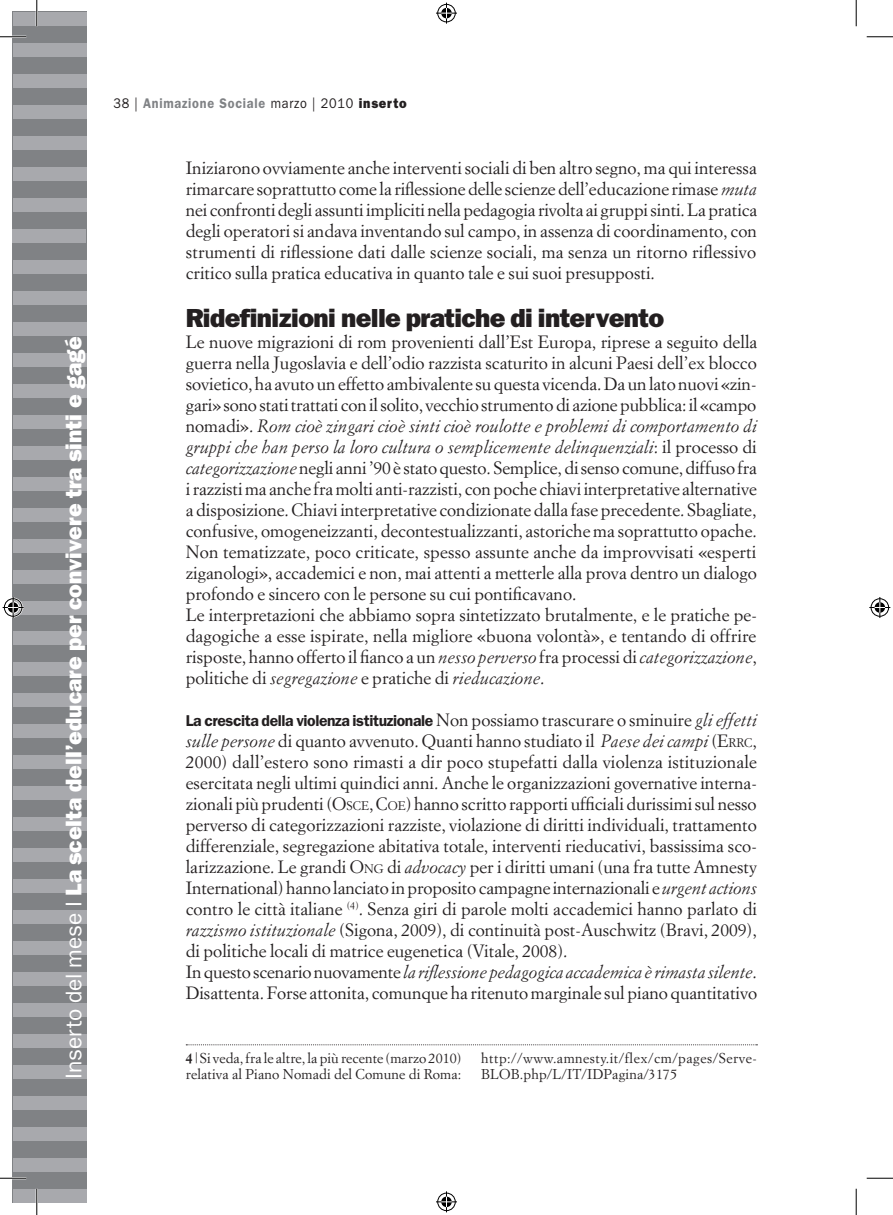
<style>
.page{position:relative;width:893px;height:1215px;background:#fff}
.page>*{position:absolute;margin:0;border:0;box-sizing:border-box;transform-origin:0 0}
.t1{font:26.25px "ITC Franklin Gothic Std Hvy";letter-spacing:-.025em;color:#231f20}
.t2{font:22.75px "ITC Franklin Gothic Std Hvy";color:#fff}
.t3{font:17.5px/21px "Simoncini Garamond Std";color:#231f20}
.t4{font:600 15.75px "ITC Franklin Gothic Std";letter-spacing:-.025em;color:#231f20}
.t5{font:14px/15.8px "Simoncini Garamond Std";letter-spacing:.01em;color:#231f20}
.t6{font:14px/15.8px "Simoncini Garamond Std";letter-spacing:.035em;color:#231f20}
.t7{font:600 14px "ITC Franklin Gothic Std";letter-spacing:.06em;color:#808285;scale:.9 1}
.s1{font-family:"ITC Franklin Gothic Std"}
.s2{font-weight:400;color:#231f20}
.s3{font-family:"ITC Franklin Gothic Std Hvy";font-weight:400;color:#231f20}
.s4{font-style:italic}
.s5{font-family:"Simoncini Garamond Std";font-weight:400;font-size:17.5px}
.s6{font-family:"Simoncini Garamond Std";font-weight:400;font-style:italic;font-size:17.5px}
.s7{font-style:inherit}
.s8{font-size:12.25px}
.s9{font-weight:700}
</style>
<div class="page">
<div style="left:12px;top:12px;width:74px;height:1190px;background:#808285"></div>
<div style="left:13px;top:12px;width:73px;height:14px;background:#a8a9ad"></div>
<div style="left:13px;top:43px;width:73px;height:14px;background:#a8a9ad"></div>
<div style="left:13px;top:74px;width:73px;height:14px;background:#a8a9ad"></div>
<div style="left:13px;top:105px;width:73px;height:14px;background:#a8a9ad"></div>
<div style="left:13px;top:476px;width:73px;height:14px;background:#a8a9ad"></div>
<div style="left:13px;top:817px;width:73px;height:14px;background:#a8a9ad"></div>
<div style="left:13px;top:136px;width:73px;height:14px;background:#a8a9ad"></div>
<div style="left:13px;top:507px;width:73px;height:14px;background:#a8a9ad"></div>
<div style="left:13px;top:848px;width:73px;height:14px;background:#a8a9ad"></div>
<div style="left:13px;top:167px;width:73px;height:14px;background:#a8a9ad"></div>
<div style="left:13px;top:538px;width:73px;height:14px;background:#a8a9ad"></div>
<div style="left:13px;top:879px;width:73px;height:14px;background:#a8a9ad"></div>
<div style="left:13px;top:198px;width:73px;height:13px;background:#a8a9ad"></div>
<div style="left:12px;top:229px;width:73px;height:13px;background:#a8a9ad"></div>
<div style="left:13px;top:569px;width:73px;height:14px;background:#a8a9ad"></div>
<div style="left:13px;top:910px;width:73px;height:14px;background:#a8a9ad"></div>
<div style="left:13px;top:260px;width:73px;height:13px;background:#a8a9ad"></div>
<div style="left:13px;top:600px;width:73px;height:14px;background:#a8a9ad"></div>
<div style="left:13px;top:941px;width:73px;height:14px;background:#a8a9ad"></div>
<div style="left:13px;top:291px;width:73px;height:13px;background:#a8a9ad"></div>
<div style="left:13px;top:631px;width:73px;height:14px;background:#a8a9ad"></div>
<div style="left:13px;top:972px;width:73px;height:14px;background:#a8a9ad"></div>
<div style="left:13px;top:322px;width:73px;height:13px;background:#a8a9ad"></div>
<div style="left:13px;top:662px;width:73px;height:14px;background:#a8a9ad"></div>
<div style="left:13px;top:1003px;width:73px;height:14px;background:#a8a9ad"></div>
<div style="left:13px;top:353px;width:73px;height:13px;background:#a8a9ad"></div>
<div style="left:13px;top:693px;width:73px;height:14px;background:#a8a9ad"></div>
<div style="left:13px;top:1034px;width:73px;height:14px;background:#a8a9ad"></div>
<div style="left:13px;top:384px;width:73px;height:13px;background:#a8a9ad"></div>
<div style="left:13px;top:724px;width:73px;height:14px;background:#a8a9ad"></div>
<div style="left:13px;top:1065px;width:73px;height:14px;background:#a8a9ad"></div>
<div style="left:13px;top:415px;width:73px;height:13px;background:#a8a9ad"></div>
<div style="left:13px;top:755px;width:73px;height:14px;background:#a8a9ad"></div>
<div style="left:13px;top:1096px;width:73px;height:14px;background:#a8a9ad"></div>
<div style="left:13px;top:1158px;width:73px;height:14px;background:#a8a9ad"></div>
<div style="left:13px;top:446px;width:73px;height:13px;background:#a8a9ad"></div>
<div style="left:13px;top:786px;width:73px;height:14px;background:#a8a9ad"></div>
<div style="left:13px;top:1127px;width:73px;height:14px;background:#a8a9ad"></div>
<div style="left:13px;top:1189px;width:73px;height:13px;background:#a8a9ad"></div>
<svg style="left:186px;top:1044px;width:571px;height:1px"></svg>
<hr style="left:0;top:36px;width:26px;height:2px;background:#fff">
<hr style="left:0;top:1177px;width:26px;height:2px;background:#fff">
<hr style="left:36px;top:0;width:2px;height:26px;background:#fff">
<hr style="left:36px;top:1188px;width:2px;height:26px;background:#fff">
<svg style="left:0;top:36px;width:26px;height:1px"></svg>
<svg style="left:866px;top:36px;width:26px;height:1px"></svg>
<svg style="left:0;top:1177px;width:26px;height:1px"></svg>
<svg style="left:866px;top:1177px;width:26px;height:1px"></svg>
<svg style="left:36px;top:0;width:1px;height:26px"></svg>
<svg style="left:36px;top:1188px;width:1px;height:26px"></svg>
<svg style="left:855px;top:0;width:1px;height:26px"></svg>
<svg style="left:855px;top:1188px;width:1px;height:26px"></svg>
<svg style="left:436px;top:3px;width:21px;height:21px"></svg>
<svg style="left:436px;top:1191px;width:21px;height:21px"></svg>
<svg style="left:3px;top:597px;width:21px;height:21px"></svg>
<svg style="left:869px;top:597px;width:20px;height:21px"></svg>
<h2 class="t2" style="left:60px;top:1078px;width:744px;rotate:-90deg"><span class="s1">Inserto del mese I</span> La scelta dell’educare per convivere tra sinti e gagé</h2>
<p class="t7" style="left:113px;top:94px;width:327px"><span class="s2">38 |</span> Animazione Sociale <span class="s2">marzo | 2010</span> <span class="s3">inserto</span></p>
<p class="t3" style="left:186px;top:157px;width:572px;text-align:justify">Iniziarono ovviamente anche interventi sociali di ben altro segno, ma qui interessa rimarcare soprattutto come la riflessione delle scienze dell’educazione rimase <span class="s4">muta </span>nei confronti degli assunti impliciti nella pedagogia rivolta ai gruppi sinti. La pratica degli operatori si andava inventando sul campo, in assenza di coordinamento, con strumenti di riflessione dati dalle scienze sociali, ma senza un ritorno riflessivo critico sulla pratica educativa in quanto tale e sui suoi presupposti.</p>
<h1 class="t1" style="left:186px;top:302px;width:479px">Ridefinizioni nelle pratiche di intervento</h1>
<p class="t3" style="left:186px;top:330px;width:573px">Le nuove migrazioni di rom provenienti dall’Est Europa, riprese a seguito della guerra nella Jugoslavia e dell’odio razzista scaturito in alcuni Paesi dell’ex blocco sovietico, ha avuto un effetto ambivalente su questa vicenda. Da un lato nuovi «zin&shy;gari» sono stati trattati con il solito, vecchio strumento di azione pubblica: il «campo nomadi». <span class="s4">Rom cioè zingari cioè sinti cioè roulotte e problemi di comportamento di gruppi che han perso la loro cultura o semplicemente delinquenziali</span>: il processo di <span class="s4">categorizzazione</span> negli anni ’90 è stato questo. Semplice, di senso comune, diffuso fra i razzisti ma anche fra molti anti-razzisti, con poche chiavi interpretative alternative a disposizione. Chiavi interpretative condizionate dalla fase precedente. Sbagliate, confusive, omogeneizzanti, decontestualizzanti, astoriche ma soprattutto opache.<br>Non tematizzate, poco criticate, spesso assunte anche da improvvisati «esperti ziganologi», accademici e non, mai attenti a metterle alla prova dentro un dialogo profondo e sincero con le persone su cui pontificavano.<br>Le interpretazioni che abbiamo sopra sintetizzato brutalmente, e le pratiche pe&shy;dagogiche a esse ispirate, nella migliore «buona volontà», e tentando di offrire risposte, hanno offerto il fianco a un <span class="s4">nesso perverso</span> fra processi di <span class="s4">categorizzazione</span>, politiche di <span class="s4">segregazione</span> e pratiche di <span class="s4">rieducazione</span>.</p>
<p class="t4" style="left:186px;top:711px;width:572px">La crescita della violenza istituzionale <span class="s5">Non possiamo trascurare o sminuire</span> <span class="s6">gli effetti</span></p>
<p class="t3" style="left:186px;top:729px;width:572px"><span class="s4">sulle persone</span> di quanto avvenuto. Quanti hanno studiato il <span class="s4">Paese dei campi</span> (<span class="s7">E</span><span class="s8">RRC</span>, 2000) dall’estero sono rimasti a dir poco stupefatti dalla violenza istituzionale esercitata negli ultimi quindici anni. Anche le organizzazioni governative interna&shy;zionali più prudenti (<span class="s7">O</span><span class="s8">SCE</span>, <span class="s7">C</span><span class="s8">OE</span> ) hanno scritto rapporti ufficiali durissimi sul nesso perverso di categorizzazioni razziste, violazione di diritti individuali, trattamento differenziale, segregazione abitativa totale, interventi rieducativi, bassissima sco&shy;larizzazione. Le grandi <span class="s7">O</span><span class="s8">NG</span> di <span class="s4">advocacy</span> per i diritti umani (una fra tutte Amnesty International) hanno lanciato in proposito campagne internazionali e <span class="s4">urgent actions </span>contro le città italiane <sup>(4)</sup>. Senza giri di parole molti accademici hanno parlato di <span class="s4">razzismo istituzionale</span> (Sigona, 2009), di continuità post-Auschwitz (Bravi, 2009), di politiche locali di matrice eugenetica (Vitale, 2008).<br>In questo scenario nuovamente <span class="s4">la riflessione pedagogica accademica è rimasta silente</span>.<br>Disattenta. Forse attonita, comunque ha ritenuto marginale sul piano quantitativo</p>
<p class="t5" style="left:186px;top:1049px;width:277px"><span class="s9">4</span> <span class="s4">|</span> Si veda, fra le altre, la più recente (marzo 2010) relativa al Piano Nomadi del Comune di Roma:</p>
<p class="t6" style="left:481px;top:1049px;width:277px">http://www.amnesty.it/flex/cm/pages/Serve-<br>BLOB.php/L/IT/IDPagina/3175</p>
</div>
